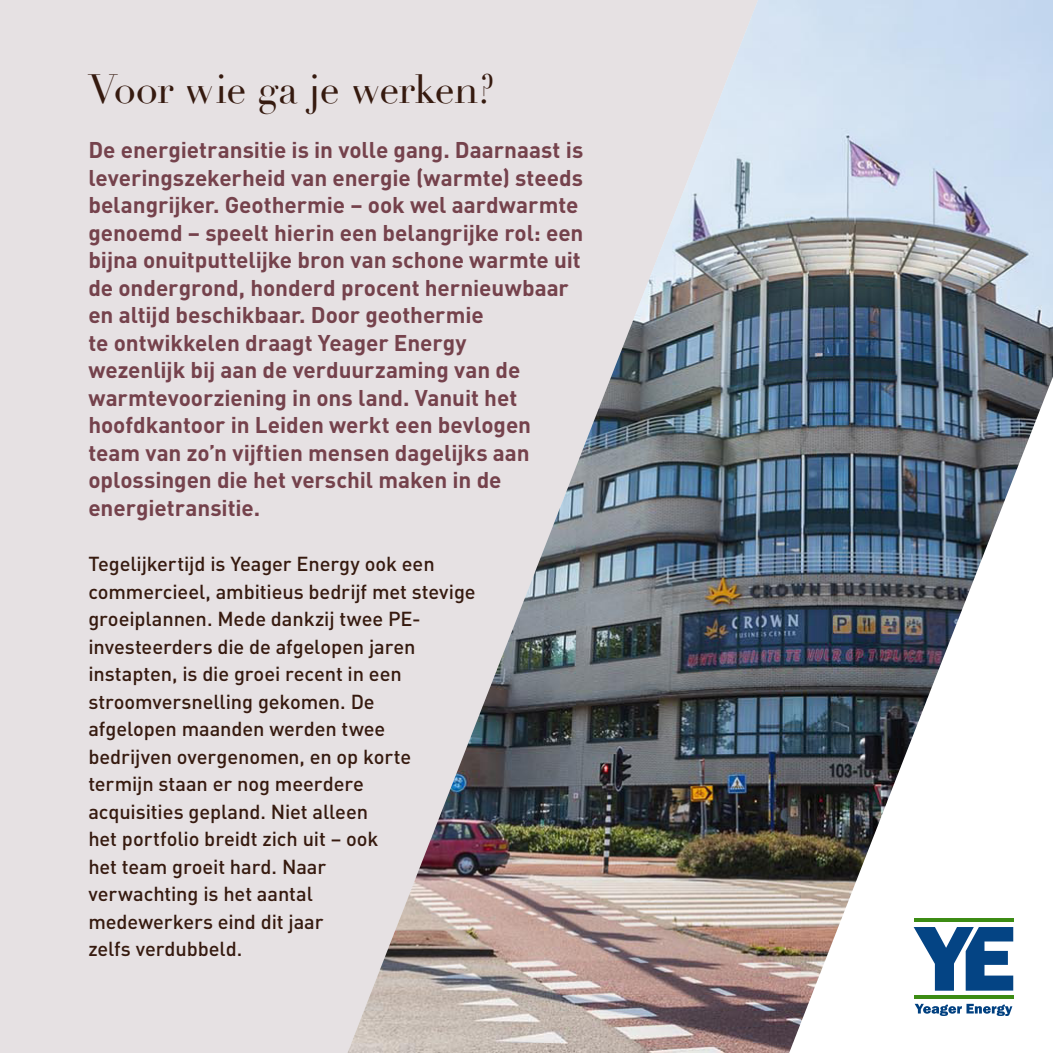
<style>
.page{position:relative;width:1053px;height:1053px;background:#fff}
.page>*{position:absolute;margin:0;border:0;box-sizing:border-box;transform-origin:0 0}
.t1{font:40px "Didot";letter-spacing:-.02em;color:#361a0f}
.t2{font:700 22.5px/27.5px "DIN Pro";letter-spacing:-.005em;color:#75424c}
.t3{font:500 20px/27.5px "DIN Pro";letter-spacing:-.005em;color:#361a0f}
</style>
<div class="page">
<div style="left:0;top:0;width:882px;height:1052px;background:#e6e1e3"></div>
<img style="left:348px;top:0;width:704px;height:1052px">
<img style="left:789px;top:376px;width:263px;height:676px">
<hr style="left:913px;top:918px;width:100px;height:4px;background:#3c8c14">
<hr style="left:913px;top:995px;width:100px;height:4px;background:#3c8c14">
<svg style="left:913px;top:926px;width:100px;height:64px"></svg>
<svg style="left:914px;top:1003px;width:98px;height:12px"></svg>
<p class="t1" style="left:88px;top:65px;width:408px">Voor wie ga je werken?</p>
<p class="t2" style="left:88px;top:135px;width:496px">De energietransitie is in volle gang. Daarnaast is leveringszekerheid van energie (warmte) steeds belangrijker. Geothermie – ook wel aardwarmte genoemd – speelt hierin een belangrijke rol: een bijna onuitputtelijke bron van schone warmte uit de ondergrond, honderd procent hernieuwbaar en altijd beschikbaar. Door geothermie<br>te ontwikkelen draagt Yeager Energy<br>wezenlijk bij aan de verduurzaming van de warmtevoorziening in ons land. Vanuit het hoofdkantoor in Leiden werkt een bevlogen team van zo’n vijftien mensen dagelijks aan oplossingen die het verschil maken in de energietransitie.</p>
<p class="t3" style="left:88px;top:549px;width:389px">Tegelijkertijd is Yeager Energy ook een commercieel, ambitieus bedrijf met stevige groeiplannen. Mede dankzij twee PE&shy;investeerders die de afgelopen jaren instapten, is die groei recent in een stroomversnelling gekomen. De<br>afgelopen maanden werden twee<br>bedrijven overgenomen, en op korte termijn staan er nog meerdere<br>acquisities gepland. Niet alleen<br>het portfolio breidt zich uit – ook<br>het team groeit hard. Naar<br>verwachting is het aantal<br>medewerkers eind dit jaar<br>zelfs verdubbeld.</p>
</div>
